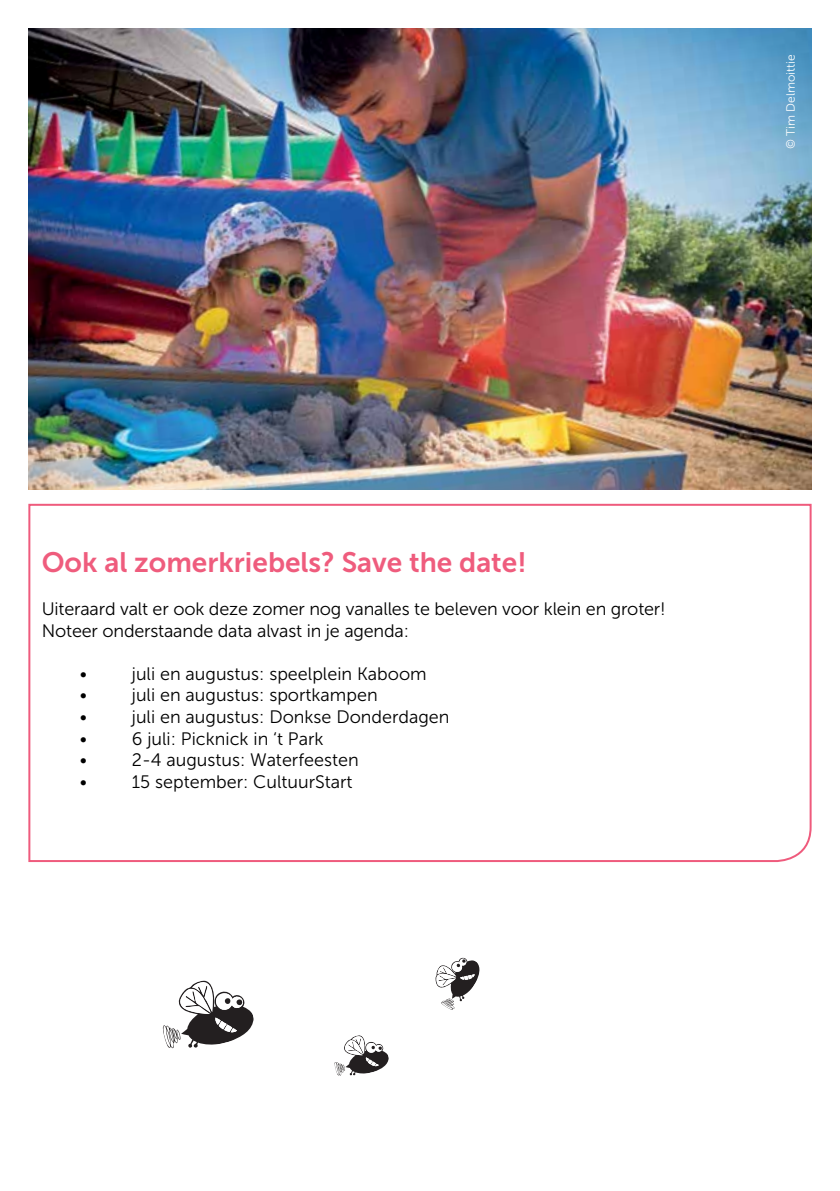
<style>
.page{position:relative;width:840px;height:1191px;background:#fff}
.page>*{position:absolute;margin:0;border:0;box-sizing:border-box;transform-origin:0 0}
.t1{font:28px "Museo Sans 700";color:#ef5c7d}
.t2{font:18px/21.6px "Museo Sans 300";color:#000}
.t3{font:12px "Museo Sans 300";color:#fff}
</style>
<div class="page">
<hr style="left:839px;top:0;width:1px;height:1191px;background:#ef5c7d">
<svg style="left:162px;top:980px;width:91px;height:68px"></svg>
<svg style="left:28px;top:503px;width:784px;height:359px"></svg>
<img style="left:28px;top:28px;width:783px;height:461px">
<svg style="left:334px;top:1035px;width:54px;height:40px"></svg>
<svg style="left:435px;top:957px;width:45px;height:53px"></svg>
<p class="t3" style="left:783px;top:149px;width:96px;rotate:-90deg">© Tim Delmoittie</p>
<h1 class="t1" style="left:42px;top:546px;width:486px">Ook al zomerkriebels? Save the date!</h1>
<p class="t2" style="left:42px;top:598px;width:625px">Uiteraard valt er ook deze zomer nog vanalles te beleven voor klein en groter!<br>Noteer onderstaande data alvast in je agenda:</p>
<p class="t2" style="left:80px;top:663px;width:9px">•</p>
<p class="t2" style="left:132px;top:663px;width:296px">juli en augustus: speelplein Kaboom</p>
<p class="t2" style="left:80px;top:684px;width:9px">•</p>
<p class="t2" style="left:132px;top:684px;width:247px">juli en augustus: sportkampen</p>
<p class="t2" style="left:80px;top:706px;width:9px">•</p>
<p class="t2" style="left:132px;top:706px;width:319px">juli en augustus: Donkse Donderdagen</p>
<p class="t2" style="left:80px;top:728px;width:9px">•</p>
<p class="t2" style="left:132px;top:728px;width:193px">6 juli: Picknick in ‘t Park</p>
<p class="t2" style="left:80px;top:749px;width:9px">•</p>
<p class="t2" style="left:132px;top:749px;width:228px">2-4 augustus: Waterfeesten</p>
<p class="t2" style="left:80px;top:771px;width:9px">•</p>
<p class="t2" style="left:132px;top:771px;width:222px">15 september: CultuurStart</p>
</div>
